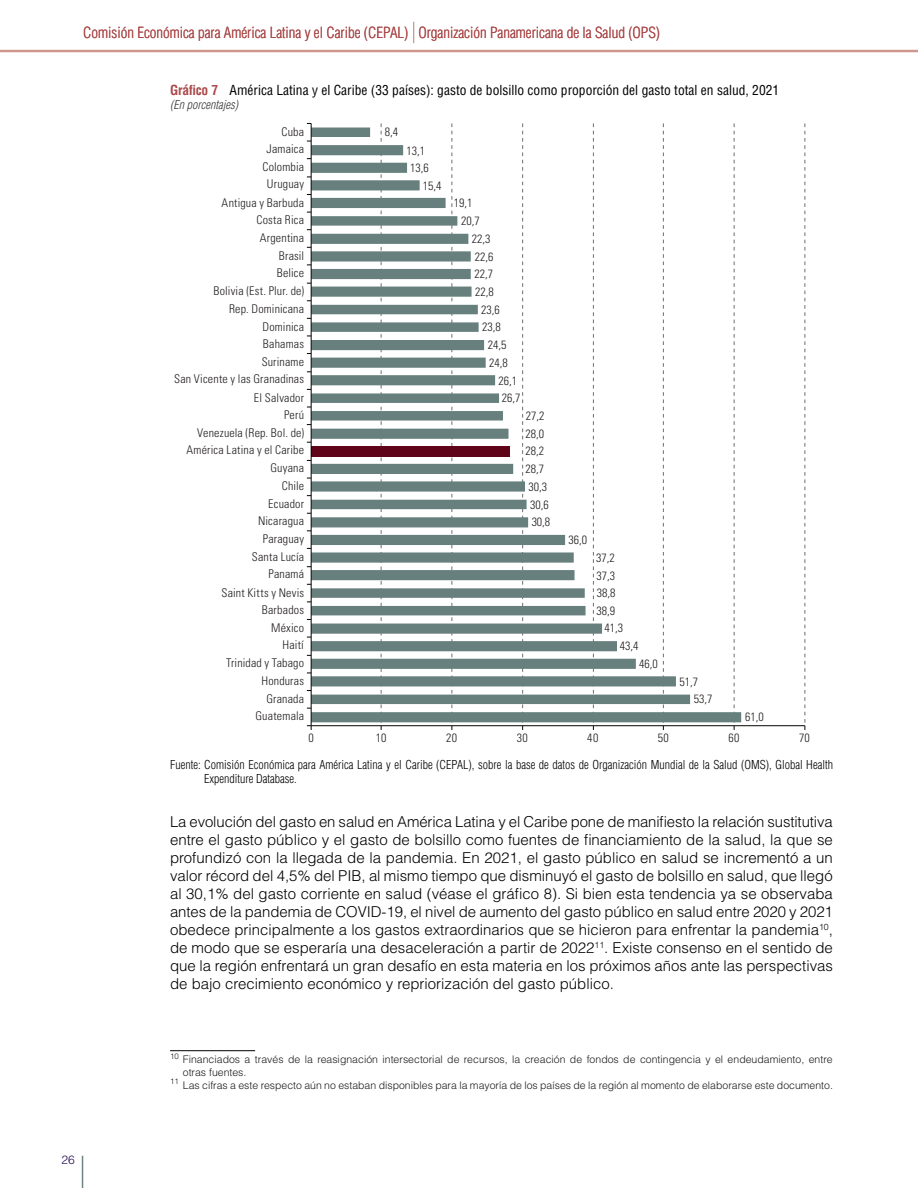
<style>
.page{position:relative;width:918px;height:1188px;background:#fff}
.page>*{position:absolute;margin:0;border:0;box-sizing:border-box;transform-origin:0 0}
.Texto{font:300 15px/18px "Helvetica LT Std";color:#000;text-align:justify}
.t1{font:300 condensed 15px "Helvetica LT Std";color:#ab494a}
.Título_elem_grafico{font:condensed 13.5px "Helvetica LT Std";color:#000}
.t2{font:300 condensed 12px "Univers LT Std";letter-spacing:.015em;color:#231f20}
.Fuente{font:300 condensed 12px/13.5px "Helvetica LT Std";color:#000}
.Unidad_de_medida{font:italic 300 condensed 12px "Helvetica LT Std";color:#333}
.t3{font:300 12px "Helvetica LT Std";color:#250c59}
.Footnote{font:300 10.5px/12.6px "Helvetica LT Std";color:#1a1a1a}
.s1{font-weight:700;color:#ab494a}
</style>
<div class="page">
<hr style="left:0;top:50px;width:918px;height:2px;background:#ce988f">
<hr style="left:82px;top:1156px;width:1px;height:32px;background:#6d8582">
<svg style="left:413px;top:22px;width:1px;height:21px"></svg>
<svg style="left:312px;top:128px;width:429px;height:594px"></svg>
<hr style="left:311px;top:725px;width:494px;height:1px;background:#040503">
<svg style="left:381px;top:123px;width:1px;height:607px"></svg>
<svg style="left:452px;top:123px;width:1px;height:607px"></svg>
<svg style="left:522px;top:123px;width:1px;height:607px"></svg>
<svg style="left:593px;top:123px;width:1px;height:607px"></svg>
<svg style="left:663px;top:123px;width:1px;height:607px"></svg>
<svg style="left:734px;top:123px;width:1px;height:607px"></svg>
<svg style="left:805px;top:123px;width:1px;height:607px"></svg>
<hr style="left:311px;top:123px;width:1px;height:603px;background:#040503">
<svg style="left:307px;top:725px;width:5px;height:5px"></svg>
<hr style="left:170px;top:1050px;width:85px;height:1px;background:#000">
<p class="t1" style="left:83px;top:23px;width:578px">Comisión Económica para América Latina y el Caribe (CEPAL) Organización Panamericana de la Salud (OPS)</p>
<p class="Título_elem_grafico" style="left:170px;top:81px;width:611px"><span class="s1">Gráfico 7</span> América Latina y el Caribe (33 países): gasto de bolsillo como proporción del gasto total en salud, 2021</p>
<p class="Unidad_de_medida" style="left:170px;top:98px;width:69px">(En porcentajes)</p>
<p class="t2" style="left:281px;top:124px;width:24px">Cuba</p>
<p class="t2" style="left:385px;top:125px;width:15px">8,4</p>
<p class="t2" style="left:267px;top:142px;width:39px">Jamaica</p>
<p class="t2" style="left:407px;top:143px;width:20px">13,1</p>
<p class="t2" style="left:262px;top:159px;width:43px">Colombia</p>
<p class="t2" style="left:410px;top:161px;width:20px">13,6</p>
<p class="t2" style="left:267px;top:177px;width:39px">Uruguay</p>
<p class="t2" style="left:423px;top:178px;width:20px">15,4</p>
<p class="t2" style="left:222px;top:195px;width:84px">Antigua y Barbuda</p>
<p class="t2" style="left:454px;top:196px;width:20px">19,1</p>
<p class="t2" style="left:256px;top:213px;width:49px">Costa Rica</p>
<p class="t2" style="left:461px;top:213px;width:20px">20,7</p>
<p class="t2" style="left:260px;top:231px;width:46px">Argentina</p>
<p class="t2" style="left:472px;top:232px;width:20px">22,3</p>
<p class="t2" style="left:279px;top:248px;width:27px">Brasil</p>
<p class="t2" style="left:475px;top:249px;width:20px">22,6</p>
<p class="t2" style="left:277px;top:266px;width:29px">Belice</p>
<p class="t2" style="left:475px;top:267px;width:20px">22,7</p>
<p class="t2" style="left:214px;top:284px;width:92px">Bolivia (Est. Plur. de)</p>
<p class="t2" style="left:475px;top:284px;width:20px">22,8</p>
<p class="t2" style="left:229px;top:302px;width:77px">Rep. Dominicana</p>
<p class="t2" style="left:481px;top:302px;width:20px">23,6</p>
<p class="t2" style="left:263px;top:319px;width:43px">Dominica</p>
<p class="t2" style="left:482px;top:320px;width:20px">23,8</p>
<p class="t2" style="left:263px;top:337px;width:43px">Bahamas</p>
<p class="t2" style="left:488px;top:337px;width:20px">24,5</p>
<p class="t2" style="left:262px;top:354px;width:44px">Suriname</p>
<p class="t2" style="left:489px;top:355px;width:20px">24,8</p>
<p class="t2" style="left:174px;top:372px;width:131px">San Vicente y las Granadinas</p>
<p class="t2" style="left:499px;top:373px;width:20px">26,1</p>
<p class="t2" style="left:254px;top:390px;width:52px">El Salvador</p>
<p class="t2" style="left:502px;top:391px;width:20px">26,7</p>
<p class="t2" style="left:284px;top:408px;width:22px">Perú</p>
<p class="t2" style="left:526px;top:409px;width:20px">27,2</p>
<p class="t2" style="left:197px;top:425px;width:108px">Venezuela (Rep. Bol. de)</p>
<p class="t2" style="left:526px;top:426px;width:20px">28,0</p>
<p class="t2" style="left:187px;top:443px;width:119px">América Latina y el Caribe</p>
<p class="t2" style="left:526px;top:444px;width:20px">28,2</p>
<p class="t2" style="left:270px;top:461px;width:35px">Guyana</p>
<p class="t2" style="left:526px;top:462px;width:20px">28,7</p>
<p class="t2" style="left:282px;top:479px;width:24px">Chile</p>
<p class="t2" style="left:528px;top:480px;width:20px">30,3</p>
<p class="t2" style="left:268px;top:496px;width:37px">Ecuador</p>
<p class="t2" style="left:530px;top:497px;width:20px">30,6</p>
<p class="t2" style="left:258px;top:514px;width:47px">Nicaragua</p>
<p class="t2" style="left:532px;top:515px;width:20px">30,8</p>
<p class="t2" style="left:263px;top:532px;width:43px">Paraguay</p>
<p class="t2" style="left:568px;top:532px;width:20px">36,0</p>
<p class="t2" style="left:252px;top:549px;width:54px">Santa Lucía</p>
<p class="t2" style="left:596px;top:551px;width:20px">37,2</p>
<p class="t2" style="left:268px;top:567px;width:37px">Panamá</p>
<p class="t2" style="left:596px;top:568px;width:20px">37,3</p>
<p class="t2" style="left:221px;top:585px;width:84px">Saint Kitts y Nevis</p>
<p class="t2" style="left:597px;top:586px;width:20px">38,8</p>
<p class="t2" style="left:262px;top:603px;width:44px">Barbados</p>
<p class="t2" style="left:597px;top:603px;width:20px">38,9</p>
<p class="t2" style="left:271px;top:620px;width:34px">México</p>
<p class="t2" style="left:605px;top:621px;width:20px">41,3</p>
<p class="t2" style="left:283px;top:638px;width:23px">Haití</p>
<p class="t2" style="left:620px;top:639px;width:20px">43,4</p>
<p class="t2" style="left:226px;top:655px;width:79px">Trinidad y Tabago</p>
<p class="t2" style="left:639px;top:657px;width:20px">46,0</p>
<p class="t2" style="left:261px;top:674px;width:44px">Honduras</p>
<p class="t2" style="left:679px;top:674px;width:20px">51,7</p>
<p class="t2" style="left:266px;top:691px;width:39px">Granada</p>
<p class="t2" style="left:694px;top:692px;width:20px">53,7</p>
<p class="t2" style="left:256px;top:709px;width:50px">Guatemala</p>
<p class="t2" style="left:745px;top:710px;width:20px">61,0</p>
<p class="t2" style="left:309px;top:731px;width:7px">0</p>
<p class="t2" style="left:376px;top:731px;width:12px">10</p>
<p class="t2" style="left:446px;top:731px;width:13px">20</p>
<p class="t2" style="left:517px;top:731px;width:13px">30</p>
<p class="t2" style="left:587px;top:731px;width:13px">40</p>
<p class="t2" style="left:658px;top:731px;width:13px">50</p>
<p class="t2" style="left:728px;top:731px;width:13px">60</p>
<p class="t2" style="left:799px;top:731px;width:12px">70</p>
<p class="Fuente" style="left:204px;top:758px;width:630px;text-indent:-34px">Fuente: Comisión Económica para América Latina y el Caribe (CEPAL), sobre la base de datos de Organización Mundial de la Salud (OMS), Global Health<br>Expenditure Database.</p>
<p class="Texto" style="left:170px;top:813px;width:664px">La evolución del gasto en salud en América Latina y el Caribe pone de manifiesto la relación sustitutiva entre el gasto público y el gasto de bolsillo como fuentes de financiamiento de la salud, la que se profundizó con la llegada de la pandemia. En 2021, el gasto público en salud se incrementó a un valor récord del 4,5% del PIB, al mismo tiempo que disminuyó el gasto de bolsillo en salud, que llegó al 30,1% del gasto corriente en salud (véase el gráfico 8). Si bien esta tendencia ya se observaba antes de la pandemia de COVID-19, el nivel de aumento del gasto público en salud entre 2020 y 2021 obedece principalmente a los gastos extraordinarios que se hicieron para enfrentar la pandemia<sup>10</sup>, de modo que se esperaría una desaceleración a partir de 2022<sup>11</sup>. Existe consenso en el sentido de que la región enfrentará un gran desafío en esta materia en los próximos años ante las perspectivas de bajo crecimiento económico y repriorización del gasto público.</p>
<p class="Footnote" style="left:183px;top:1053px;width:651px;text-indent:-13px"><sup>10</sup> Financiados a través de la reasignación intersectorial de recursos, la creación de fondos de contingencia y el endeudamiento, entre otras fuentes.</p>
<p class="Footnote" style="left:170px;top:1078px;width:664px"><sup>11</sup> Las cifras a este respecto aún no estaban disponibles para la mayoría de los países de la región al momento de elaborarse este documento.</p>
<p class="t3" style="left:61px;top:1153px;width:15px">26</p>
</div>
